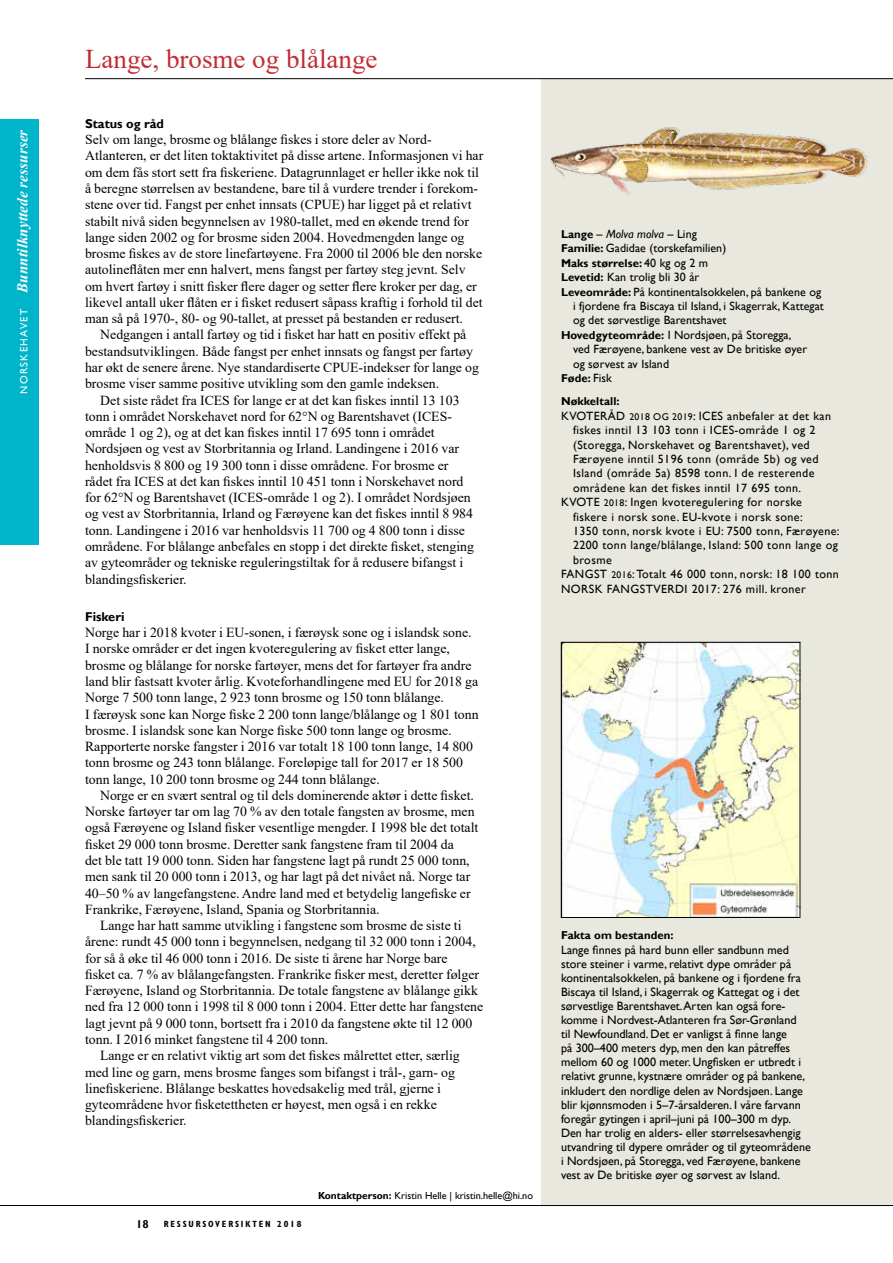
<style>
.page{position:relative;width:893px;height:1263px;background:#fff}
.page>*{position:absolute;margin:0;border:0;box-sizing:border-box;transform-origin:0 0}
.t1{font:27px "Times New Roman";color:#c02d35}
.t2{font:italic 700 15px "Times New Roman";letter-spacing:.01em;color:#fff}
.t3{font:13.8px/16.2px "Times New Roman";color:#000}
.t4{font:700 12.75px "Gill Sans";color:#000}
.t5{font:12.15px/14.1px "Gill Sans";color:#000}
.t6{font:12px "Gill Sans";letter-spacing:.035em;color:#000}
.t7{font:12px/14.4px "Gill Sans";letter-spacing:.005em;color:#000}
.t8{font:700 11.4px/23.4px "Gill Sans";letter-spacing:.005em;color:#000}
.t9{font:10.2px "Gill Sans";color:#000}
.t10{font:700 condensed 9px "Gill Sans";letter-spacing:.2em;color:#000}
.s1{font-family:"Gill Sans";font-weight:400;font-style:normal;font-size:10.5px}
.s2{font-weight:700}
.s3{font-weight:700;font-size:11.4px}
.s4{font-style:italic}
.s5{font-weight:400;font-size:12px}
.s6{font-size:9.75px}
</style>
<div class="page">
<hr style="left:0;top:1205px;width:893px;height:1px;background:#000">
<div style="left:542px;top:79px;width:351px;height:1126px;background:#e9e8df"></div>
<hr style="left:85px;top:78px;width:808px;height:1px;background:#000">
<div style="left:0;top:119px;width:38px;height:425px;background:#00b4c9"></div>
<img style="left:550px;top:127px;width:318px;height:68px">
<img style="left:563px;top:644px;width:235px;height:272px">
<div style="left:561px;top:642px;width:239px;height:276px;border:1px solid #000"></div>
<p class="t2" style="left:12px;top:394px;width:266px;rotate:-90deg"><span class="s1">NORSKEHAVET</span> Bunntilknyttede ressurser</p>
<h1 class="t1" style="left:85px;top:40px;width:294px">Lange, brosme og blålange</h1>
<p class="t4" style="left:85px;top:116px;width:80px">Status og råd</p>
<p class="t3" style="left:85px;top:131px;width:400px">Selv om lange, brosme og blålange fiskes i store deler av Nord-Atlanteren, er det liten toktaktivitet på disse artene. Informasjonen vi har om dem fås stort sett fra fiskeriene. Datagrunnlaget er heller ikke nok til å beregne størrelsen av bestandene, bare til å vurdere trender i forekom&shy;stene over tid. Fangst per enhet innsats (CPUE) har ligget på et relativt stabilt nivå siden begynnelsen av 1980-tallet, med en økende trend for lange siden 2002 og for brosme siden 2004. Hovedmengden lange og brosme fiskes av de store linefartøyene. Fra 2000 til 2006 ble den norske autolineflåten mer enn halvert, mens fangst per fartøy steg jevnt. Selv om hvert fartøy i snitt fisker flere dager og setter flere kroker per dag, er likevel antall uker flåten er i fisket redusert såpass kraftig i forhold til det man så på 1970-, 80- og 90-tallet, at presset på bestanden er redusert.</p>
<p class="t3" style="left:85px;top:326px;width:395px;text-indent:15px">Nedgangen i antall fartøy og tid i fisket har hatt en positiv effekt på bestandsutviklingen. Både fangst per enhet innsats og fangst per fartøy har økt de senere årene. Nye standardiserte CPUE-indekser for lange og brosme viser samme positive utvikling som den gamle indeksen.</p>
<p class="t3" style="left:85px;top:391px;width:390px;text-indent:15px">Det siste rådet fra ICES for lange er at det kan fiskes inntil 13 103 tonn i området Norskehavet nord for 62°N og Barentshavet (ICES&shy;område 1 og 2), og at det kan fiskes inntil 17 695 tonn i området Nordsjøen og vest av Storbritannia og Irland. Landingene i 2016 var henholdsvis 8 800 og 19 300 tonn i disse områdene. For brosme er rådet fra ICES at det kan fiskes inntil 10 451 tonn i Norskehavet nord for 62°N og Barentshavet (ICES-område 1 og 2). I området Nordsjøen og vest av Storbritannia, Irland og Færøyene kan det fiskes inntil 8 984 tonn. Landingene i 2016 var henholdsvis 11 700 og 4 800 tonn i disse områdene. For blålange anbefales en stopp i det direkte fisket, stenging av gyteområder og tekniske reguleringstiltak for å redusere bifangst i blandingsfiskerier.</p>
<p class="t4" style="left:85px;top:609px;width:41px">Fiskeri</p>
<p class="t3" style="left:85px;top:624px;width:395px">Norge har i 2018 kvoter i EU-sonen, i færøysk sone og i islandsk sone.<br>I norske områder er det ingen kvoteregulering av fisket etter lange, brosme og blålange for norske fartøyer, mens det for fartøyer fra andre land blir fastsatt kvoter årlig. Kvoteforhandlingene med EU for 2018 ga Norge 7 500 tonn lange, 2 923 tonn brosme og 150 tonn blålange.<br>I færøysk sone kan Norge fiske 2 200 tonn lange/blålange og 1 801 tonn brosme. I islandsk sone kan Norge fiske 500 tonn lange og brosme.<br>Rapporterte norske fangster i 2016 var totalt 18 100 tonn lange, 14 800 tonn brosme og 243 tonn blålange. Foreløpige tall for 2017 er 18 500 tonn lange, 10 200 tonn brosme og 244 tonn blålange.</p>
<p class="t3" style="left:85px;top:787px;width:395px;text-indent:15px">Norge er en svært sentral og til dels dominerende aktør i dette fisket.<br>Norske fartøyer tar om lag 70 % av den totale fangsten av brosme, men også Færøyene og Island fisker vesentlige mengder. I 1998 ble det totalt fisket 29 000 tonn brosme. Deretter sank fangstene fram til 2004 da<br>det ble tatt 19 000 tonn. Siden har fangstene lagt på rundt 25 000 tonn, men sank til 20 000 tonn i 2013, og har lagt på det nivået nå. Norge tar 40–50 % av langefangstene. Andre land med et betydelig langefiske er Frankrike, Færøyene, Island, Spania og Storbritannia.</p>
<p class="t3" style="left:100px;top:917px;width:363px">Lange har hatt samme utvikling i fangstene som brosme de siste ti</p>
<p class="t3" style="left:85px;top:933px;width:392px">årene: rundt 45 000 tonn i begynnelsen, nedgang til 32 000 tonn i 2004,</p>
<p class="t3" style="left:85px;top:949px;width:364px">for så å øke til 46 000 tonn i 2016. De siste ti årene har Norge bare</p>
<p class="t3" style="left:85px;top:966px;width:395px">fisket ca. 7 % av blålangefangsten. Frankrike fisker mest, deretter følger</p>
<p class="t3" style="left:85px;top:982px;width:394px">Færøyene, Island og Storbritannia. De totale fangstene av blålange gikk</p>
<p class="t3" style="left:85px;top:998px;width:400px">ned fra 12 000 tonn i 1998 til 8 000 tonn i 2004. Etter dette har fangstene</p>
<p class="t3" style="left:85px;top:1014px;width:389px">lagt jevnt på 9 000 tonn, bortsett fra i 2010 da fangstene økte til 12 000</p>
<p class="t3" style="left:85px;top:1031px;width:245px">tonn. I 2016 minket fangstene til 4 200 tonn.</p>
<p class="t3" style="left:100px;top:1047px;width:361px">Lange er en relativt viktig art som det fiskes målrettet etter, særlig</p>
<p class="t3" style="left:85px;top:1063px;width:371px">med line og garn, mens brosme fanges som bifangst i trål-, garn- og</p>
<p class="t3" style="left:85px;top:1080px;width:357px">linefiskeriene. Blålange beskattes hovedsakelig med trål, gjerne i</p>
<p class="t3" style="left:85px;top:1096px;width:353px">gyteområdene hvor fisketettheten er høyest, men også i en rekke</p>
<p class="t3" style="left:85px;top:1112px;width:103px">blandingsfiskerier.</p>
<p class="t8" style="left:136px;top:1212px;width:14px">18</p>
<p class="t10" style="left:164px;top:1218px;width:139px">RESSURSOVERSIKTEN 2018</p>
<p class="t9" style="left:318px;top:1189px;width:216px"><span class="s2">Kontaktperson:</span> Kristin Helle | kristin.helle@hi.no</p>
<p class="t7" style="left:561px;top:227px;width:167px"><span class="s3">Lange</span> – <span class="s4">Molva molva</span> – Ling<br><span class="s3">Familie:</span> Gadidae (torskefamilien)</p>
<p class="t8" style="left:561px;top:251px;width:149px">Maks størrelse: <span class="s5">40 kg og 2 m</span></p>
<p class="t7" style="left:561px;top:270px;width:140px"><span class="s3">Levetid:</span> Kan trolig bli 30 år</p>
<p class="t7" style="left:561px;top:284px;width:262px"><span class="s3">Leveområde:</span> På kontinentalsokkelen, på bankene og</p>
<p class="t7" style="left:573px;top:299px;width:252px">i fjordene fra Biscaya til Island, i Skagerrak, Kattegat</p>
<p class="t7" style="left:573px;top:313px;width:155px">og det sørvestlige Barentshavet</p>
<p class="t7" style="left:561px;top:328px;width:232px"><span class="s3">Hovedgyteområde:</span> I Nordsjøen, på Storegga,</p>
<p class="t7" style="left:573px;top:342px;width:236px">ved Færøyene, bankene vest av De britiske øyer</p>
<p class="t7" style="left:573px;top:356px;width:98px">og sørvest av Island</p>
<p class="t8" style="left:561px;top:367px;width:60px">Føde: <span class="s5">Fisk<br></span>Nøkkeltall:</p>
<p class="t6" style="left:561px;top:409px;width:272px">KVOTERÅD <span class="s6">2018 OG 2019</span>: ICES anbefaler at det kan</p>
<p class="t6" style="left:573px;top:423px;width:244px">fiskes inntil 13 103 tonn i ICES-område 1 og 2</p>
<p class="t6" style="left:573px;top:437px;width:238px">(Storegga, Norskehavet og Barentshavet), ved</p>
<p class="t6" style="left:573px;top:452px;width:247px">Færøyene inntil 5196 tonn (område 5b) og ved</p>
<p class="t6" style="left:573px;top:466px;width:243px">Island (område 5a) 8598 tonn. I de resterende</p>
<p class="t6" style="left:573px;top:481px;width:230px">områdene kan det fiskes inntil 17 695 tonn.</p>
<p class="t6" style="left:561px;top:495px;width:242px">KVOTE <span class="s6">2018</span>: Ingen kvoteregulering for norske</p>
<p class="t6" style="left:573px;top:509px;width:231px">fiskere i norsk sone. EU-kvote i norsk sone:</p>
<p class="t6" style="left:573px;top:524px;width:268px">1350 tonn, norsk kvote i EU: 7500 tonn, Færøyene:</p>
<p class="t6" style="left:573px;top:538px;width:266px">2200 tonn lange/blålange, Island: 500 tonn lange og</p>
<p class="t6" style="left:573px;top:553px;width:40px">brosme</p>
<p class="t6" style="left:561px;top:567px;width:279px">FANGST <span class="s6">2016</span>: Totalt 46 000 tonn, norsk: 18 100 tonn</p>
<p class="t6" style="left:561px;top:581px;width:246px">NORSK FANGSTVERDI 2017: 276 mill. kroner</p>
<p class="t8" style="left:561px;top:924px;width:114px">Fakta om bestanden:</p>
<p class="t5" style="left:561px;top:942px;width:251px">Lange finnes på hard bunn eller sandbunn med store steiner i varme, relativt dype områder på kontinentalsokkelen, på bankene og i fjordene fra Biscaya til Island, i Skagerrak og Kattegat og i det sørvestlige Barentshavet. Arten kan også fore&shy;komme i Nordvest-Atlanteren fra Sør-Grønland<br>til Newfoundland. Det er vanligst å finne lange<br>på 300–400 meters dyp, men den kan påtreffes mellom 60 og 1000 meter. Ungfisken er utbredt i relativt grunne, kystnære områder og på bankene, inkludert den nordlige delen av Nordsjøen. Lange blir kjønnsmoden i 5–7-årsalderen. I våre farvann foregår gytingen i april–juni på 100–300 m dyp.<br>Den har trolig en alders- eller størrelsesavhengig utvandring til dypere områder og til gyteområdene i Nordsjøen, på Storegga, ved Færøyene, bankene vest av De britiske øyer og sørvest av Island.</p>
</div>
